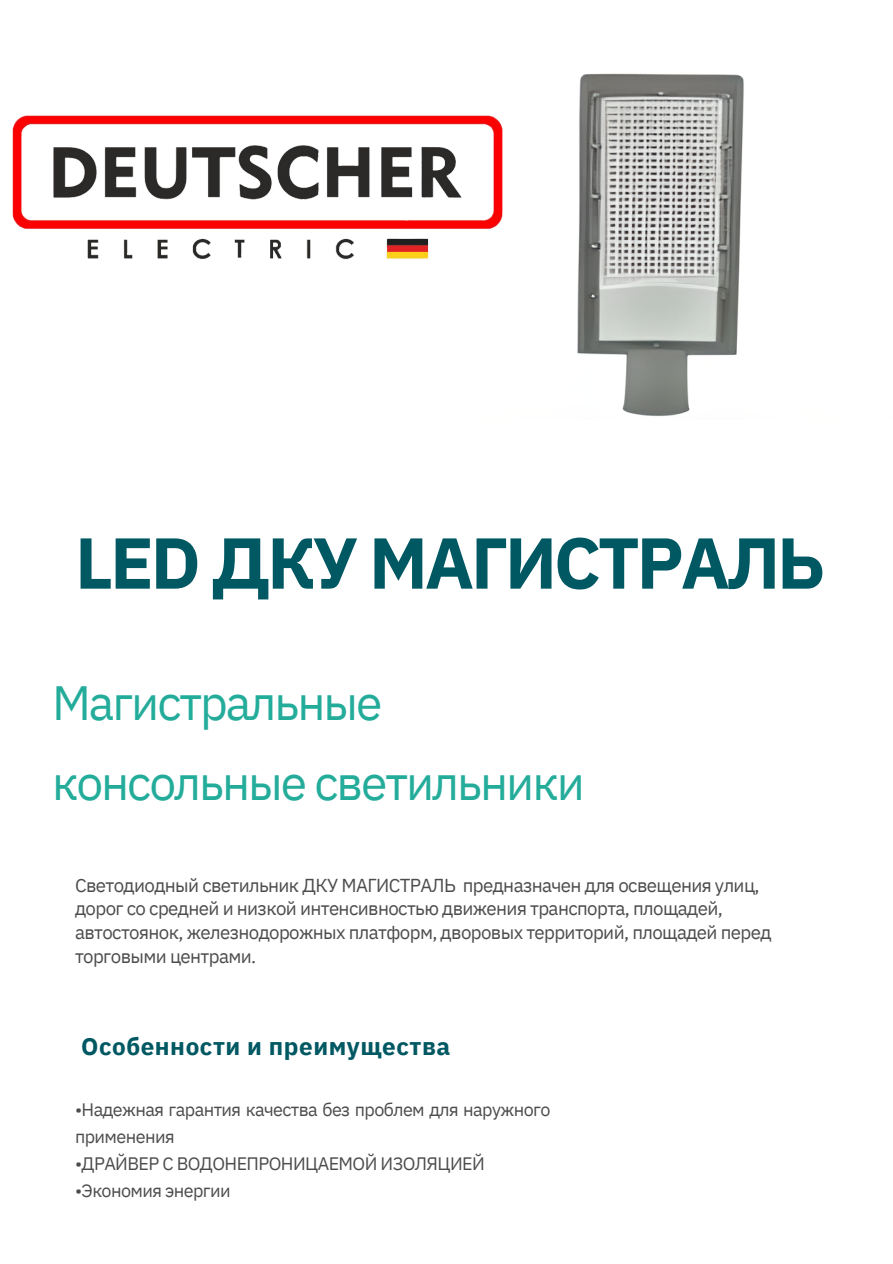
<style>
.page{position:relative;width:893px;height:1264px;background:#fff}
.page>*{position:absolute;margin:0;border:0;box-sizing:border-box;transform-origin:0 0}
.t1{font:700 72px "IBM Plex Sans";letter-spacing:-.045em;color:#005862}
.t2{font:48px/79.8px "IBM Plex Sans";letter-spacing:-.045em;color:#24ac9b}
.t3{font:700 24.3px "IBM Plex Sans";letter-spacing:.02em;color:#005862}
.t4{font:18.75px/23.5px "IBM Plex Sans";letter-spacing:-.035em;color:#4c4c4e}
.t5{font:18px/27px "IBM Plex Sans";letter-spacing:-.035em;color:#4c4c4e}
</style>
<div class="page">
<img style="left:577px;top:73px;width:167px;height:343px">
<img style="left:12px;top:115px;width:491px;height:145px">
<p class="t1" style="left:75px;top:515px;width:751px">LED ДКУ МАГИСТРАЛЬ</p>
<p class="t2" style="left:52px;top:661px;width:534px">Магистральные консольные светильники</p>
<p class="t4" style="left:75px;top:872px;width:698px">Светодиодный светильник ДКУ МАГИСТРАЛЬ предназначен для освещения улиц, дорог со средней и низкой интенсивностью движения транспорта, площадей, автостоянок, железнодорожных платформ, дворовых территорий, площадей перед торговыми центрами.</p>
<p class="t3" style="left:81px;top:1029px;width:371px">Особенности и преимущества</p>
<p class="t5" style="left:75px;top:1095px;width:477px">•Надежная гарантия качества без проблем для наружного применения</p>
<p class="t5" style="left:75px;top:1149px;width:411px">•ДРАЙВЕР С ВОДОНЕПРОНИЦАЕМОЙ ИЗОЛЯЦИЕЙ</p>
<p class="t5" style="left:75px;top:1176px;width:157px">•Экономия энергии</p>
</div>
